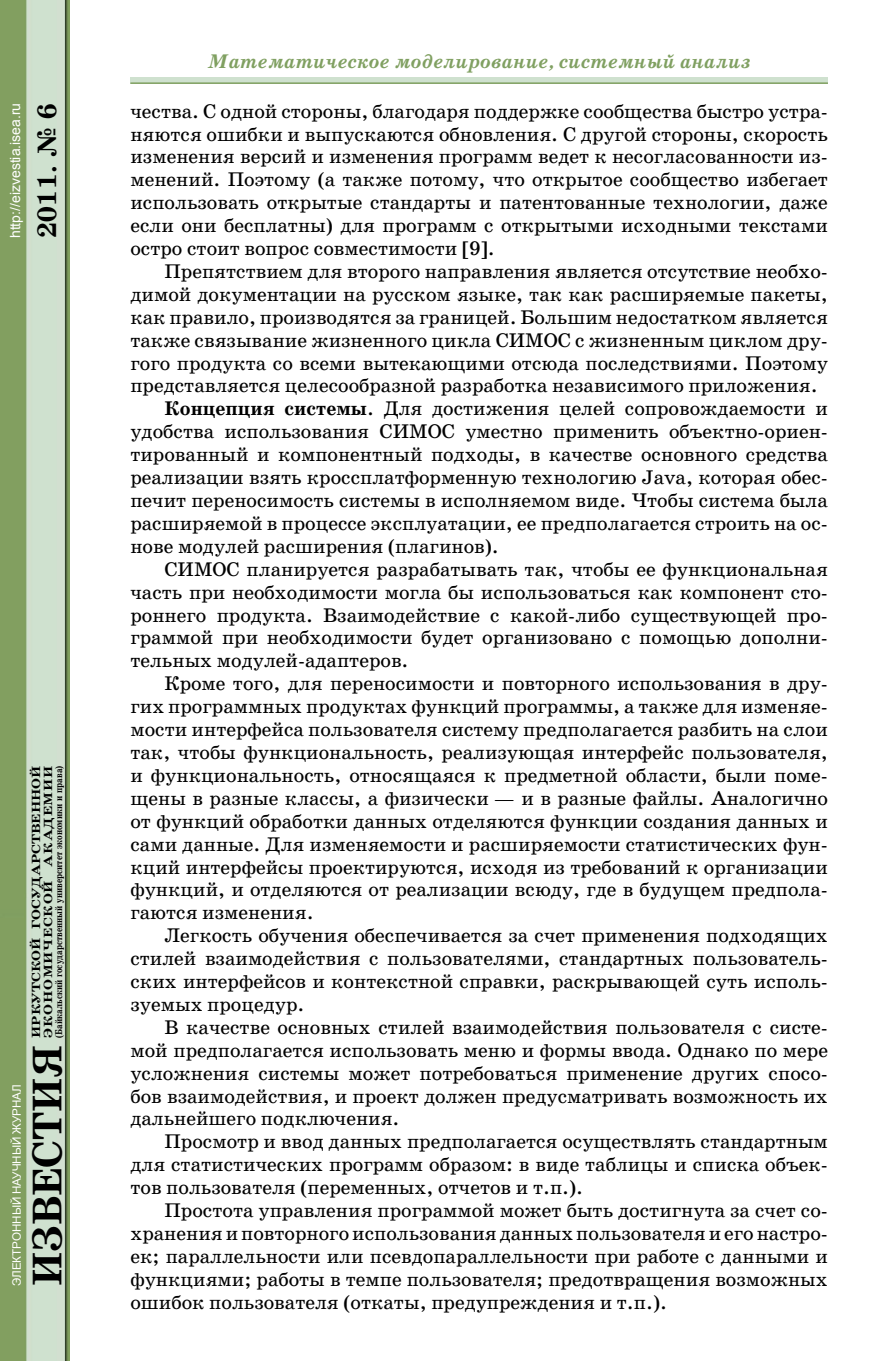
<style>
.page{position:relative;width:896px;height:1361px;background:#fff}
.page>*{position:absolute;margin:0;border:0;box-sizing:border-box;transform-origin:0 0}
.t1{font:700 42px "School Book C";color:#000}
.t2{font:700 27px "School Book C";color:#000}
.t3{font:20px/22.8px "School Book C";color:#000;text-align:justify}
.t4{font:italic 700 20px "School Book C";color:#80a061}
.t5{font:14px "Arial";color:#fff}
.t6{font:700 12px/12px "School Book C";color:#000;scale:1.25 1}
.t7{font:11.6px "Arial";color:#fff}
.t8{font:700 10px "School Book C";color:#000;scale:.85 1}
.s1{font-weight:700}
</style>
<div class="page">
<div style="left:130px;top:77px;width:698px;height:7px;background:#cfe1cf"></div>
<img style="left:0;top:0;width:70px;height:1361px">
<hr style="left:130px;top:82px;width:698px;height:2px;background:#80a061">
<p class="t5" style="left:6px;top:238px;width:137px;rotate:-90deg">http://eizvestia.isea.ru</p>
<h2 class="t2" style="left:32px;top:238px;width:136px;rotate:-90deg">2011. № 6</h2>
<p class="t7" style="left:9px;top:1286px;width:203px;rotate:-90deg">ЭЛЕКТРОННЫЙ НАУЧНЫЙ ЖУРНАЛ</p>
<p class="t6" style="left:30px;top:1037px;width:219px;rotate:-90deg">ИРКУТСКОЙ ГОСУДАРСТВЕННОЙ<br>ЭКОНОМИЧЕСКОЙ АКАДЕМИИ</p>
<p class="t8" style="left:53px;top:1037px;width:322px;rotate:-90deg">(Байкальский государственный университет экономики и права)</p>
<h1 class="t1" style="left:24px;top:1286px;width:243px;rotate:-90deg">ИЗВЕСТИЯ</h1>
<p class="t4" style="left:208px;top:51px;width:544px">Математическое моделирование, системный анализ</p>
<p class="t3" style="left:130px;top:100px;width:699px">чества. С одной стороны, благодаря поддержке сообщества быстро устра&shy;няются ошибки и выпускаются обновления. С другой стороны, скорость изменения версий и изменения программ ведет к несогласованности из&shy;менений. Поэтому (а также потому, что открытое сообщество избегает использовать открытые стандарты и патентованные технологии, даже если они бесплатны) для программ с открытыми исходными текстами остро стоит вопрос совместимости [9].</p>
<p class="t3" style="left:164px;top:260px;width:665px">Препятствием для второго направления является отсутствие необхо-</p>
<p class="t3" style="left:130px;top:283px;width:699px">димой документации на русском языке, так как расширяемые пакеты,</p>
<p class="t3" style="left:130px;top:306px;width:699px">как правило, производятся за границей. Большим недостатком является</p>
<p class="t3" style="left:130px;top:329px;width:699px">также связывание жизненного цикла СИМОС с жизненным циклом дру-</p>
<p class="t3" style="left:130px;top:352px;width:699px">гого продукта со всеми вытекающими отсюда последствиями. Поэтому</p>
<p class="t3" style="left:130px;top:374px;width:689px">представляется целесообразной разработка независимого приложения.</p>
<p class="t3" style="left:164px;top:397px;width:665px"><span class="s1">Концепция системы</span>. Для достижения целей сопровождаемости и</p>
<p class="t3" style="left:130px;top:420px;width:699px">удобства использования СИМОС уместно применить объектно-ориен-</p>
<p class="t3" style="left:130px;top:443px;width:699px">тированный и компонентный подходы, в качестве основного средства</p>
<p class="t3" style="left:130px;top:466px;width:699px">реализации взять кроссплатформенную технологию Java, которая обес-</p>
<p class="t3" style="left:130px;top:489px;width:699px">печит переносимость системы в исполняемом виде. Чтобы система была</p>
<p class="t3" style="left:130px;top:512px;width:699px">расширяемой в процессе эксплуатации, ее предполагается строить на ос-</p>
<p class="t3" style="left:130px;top:535px;width:370px">нове модулей расширения (плагинов).</p>
<p class="t3" style="left:164px;top:558px;width:665px">СИМОС планируется разрабатывать так, чтобы ее функциональная</p>
<p class="t3" style="left:130px;top:581px;width:699px">часть при необходимости могла бы использоваться как компонент сто-</p>
<p class="t3" style="left:130px;top:603px;width:699px">роннего продукта. Взаимодействие с какой-либо существующей про-</p>
<p class="t3" style="left:130px;top:626px;width:699px">граммой при необходимости будет организовано с помощью дополни-</p>
<p class="t3" style="left:130px;top:649px;width:280px">тельных модулей-адаптеров.</p>
<p class="t3" style="left:164px;top:672px;width:665px">Кроме того, для переносимости и повторного использования в дру-</p>
<p class="t3" style="left:130px;top:695px;width:699px">гих программных продуктах функций программы, а также для изменяе-</p>
<p class="t3" style="left:130px;top:718px;width:699px">мости интерфейса пользователя систему предполагается разбить на слои</p>
<p class="t3" style="left:130px;top:741px;width:699px">так, чтобы функциональность, реализующая интерфейс пользователя,</p>
<p class="t3" style="left:130px;top:764px;width:699px">и функциональность, относящаяся к предметной области, были поме-</p>
<p class="t3" style="left:130px;top:787px;width:699px">щены в разные классы, а физически — и в разные файлы. Аналогично</p>
<p class="t3" style="left:130px;top:810px;width:699px">от функций обработки данных отделяются функции создания данных и</p>
<p class="t3" style="left:130px;top:832px;width:699px">сами данные. Для изменяемости и расширяемости статистических фун-</p>
<p class="t3" style="left:130px;top:855px;width:699px">кций интерфейсы проектируются, исходя из требований к организации</p>
<p class="t3" style="left:130px;top:878px;width:699px">функций, и отделяются от реализации всюду, где в будущем предпола-</p>
<p class="t3" style="left:130px;top:901px;width:185px">гаются изменения.</p>
<p class="t3" style="left:164px;top:924px;width:665px">Легкость обучения обеспечивается за счет применения подходящих</p>
<p class="t3" style="left:130px;top:947px;width:699px">стилей взаимодействия с пользователями, стандартных пользователь-</p>
<p class="t3" style="left:130px;top:970px;width:699px">ских интерфейсов и контекстной справки, раскрывающей суть исполь-</p>
<p class="t3" style="left:130px;top:993px;width:175px">зуемых процедур.</p>
<p class="t3" style="left:164px;top:1016px;width:665px">В качестве основных стилей взаимодействия пользователя с систе-</p>
<p class="t3" style="left:130px;top:1039px;width:699px">мой предполагается использовать меню и формы ввода. Однако по мере</p>
<p class="t3" style="left:130px;top:1061px;width:699px">усложнения системы может потребоваться применение других спосо-</p>
<p class="t3" style="left:130px;top:1084px;width:699px">бов взаимодействия, и проект должен предусматривать возможность их</p>
<p class="t3" style="left:130px;top:1107px;width:271px">дальнейшего подключения.</p>
<p class="t3" style="left:164px;top:1130px;width:665px">Просмотр и ввод данных предполагается осуществлять стандартным</p>
<p class="t3" style="left:130px;top:1153px;width:699px">для статистических программ образом: в виде таблицы и списка объек-</p>
<p class="t3" style="left:130px;top:1176px;width:454px">тов пользователя (переменных, отчетов и т.п.).</p>
<p class="t3" style="left:164px;top:1199px;width:665px">Простота управления программой может быть достигнута за счет со-</p>
<p class="t3" style="left:130px;top:1222px;width:699px">хранения и повторного использования данных пользователя и его настро-</p>
<p class="t3" style="left:130px;top:1245px;width:699px">ек; параллельности или псевдопараллельности при работе с данными и</p>
<p class="t3" style="left:130px;top:1268px;width:699px">функциями; работы в темпе пользователя; предотвращения возможных</p>
<p class="t3" style="left:130px;top:1290px;width:538px">ошибок пользователя (откаты, предупреждения и т.п.).</p>
</div>
